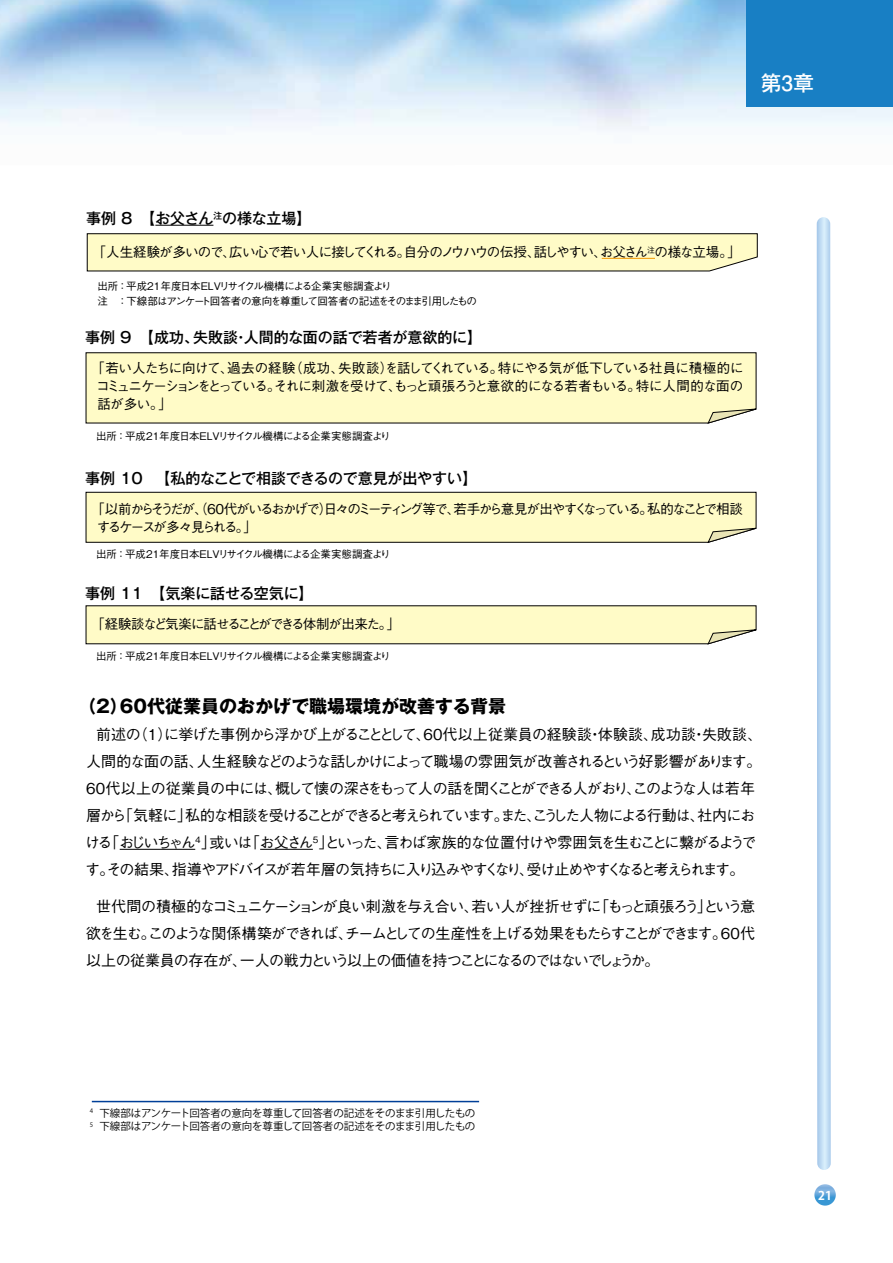
<style>
.page{position:relative;width:893px;height:1263px;background:#fff}
.page>*{position:absolute;margin:0;border:0;box-sizing:border-box;transform-origin:0 0}
.t1{font:700 21px "Futo Go B101 Pr 5";color:#fff}
.t2{font:700 18px "Gothic MB101 Pr 5";color:#000}
.t3{font:500 15px/27px "Gothic BBB Pr 5";letter-spacing:-.09em;color:#000}
.t4{font:500 15px "Gothic MB101 Pr 5";letter-spacing:-.005em;color:#000}
.t5{font:500 15px "Gothic MB101 Pr 5";letter-spacing:-.025em;color:#000}
.t6{font:500 13.5px/18px "Gothic BBB Pr 5";letter-spacing:-.095em;color:#000;text-align:justify}
.t7{font:500 13.5px/18px "Gothic BBB Pr 5";letter-spacing:-.15em;color:#000}
.t8{font:500 13.5px "Gothic BBB Pr 5";letter-spacing:-.075em;color:#000}
.t9{font:500 13.5px "Gothic BBB Pr 5";color:#fff}
.t10{font:700 12px "Koz Go Pro";color:#fff}
.t11{font:500 10.5px "Gothic BBB Pr 5";letter-spacing:-.01em;color:#000}
.t12{font:10.5px/13.5px "Koz Go Pro";letter-spacing:-.02em;color:#000}
.t13{font:500 10.5px/15px "Gothic BBB Pr 5";letter-spacing:-.07em;color:#000}
</style>
<div class="page">
<img style="left:0;top:0;width:893px;height:131px">
<svg style="left:817px;top:217px;width:14px;height:953px;background:#c3ddf3"></svg>
<svg style="left:814px;top:1184px;width:22px;height:21px"></svg>
<div style="left:747px;top:0;width:146px;height:107px;background:#187fc4"></div>
<svg style="left:85px;top:491px;width:672px;height:52px;background:#f3efbf"></svg>
<svg style="left:85px;top:605px;width:672px;height:40px;background:#f0ecbd"></svg>
<div style="left:85px;top:352px;width:672px;height:72px;background:#fffbc7"></div>
<svg style="left:707px;top:408px;width:50px;height:16px"></svg>
<svg style="left:86px;top:233px;width:672px;height:39px;background:#f1edbe"></svg>
<hr style="left:155px;top:225px;width:58px;height:1px;background:#000">
<hr style="left:120px;top:849px;width:75px;height:1px;background:#000">
<hr style="left:260px;top:849px;width:53px;height:1px;background:#000">
<hr style="left:602px;top:258px;width:53px;height:1px;background:#f39700">
<hr style="left:92px;top:1101px;width:387px;height:1px;background:#003f98">
<h1 class="t1" style="left:761px;top:66px;width:55px">第3章</h1>
<p class="t5" style="left:86px;top:206px;width:227px">事例 8　【お父さん<sup>注</sup>の様な立場】</p>
<p class="t8" style="left:92px;top:241px;width:650px">「人生経験が多いので、広い心で若い人に接してくれる。自分のノウハウの伝授、話しやすい、お父さん<sup>注</sup>の様な立場。」</p>
<p class="t13" style="left:97px;top:278px;width:381px">出所：平成21年度日本ELVリサイクル機構による企業実態調査より<br>注　：下線部はアンケート回答者の意向を尊重して回答者の記述をそのまま引用したもの</p>
<p class="t4" style="left:85px;top:325px;width:399px">事例 9　【成功、失敗談・人間的な面の話で若者が意欲的に】</p>
<p class="t6" style="left:96px;top:358px;width:649px;text-indent:-5px">「若い人たちに向けて、過去の経験（成功、失敗談）を話してくれている。特にやる気が低下している社員に積極的にコミュニケ－ションをとっている。それに刺激を受けて、もっと頑張ろうと意欲的になる若者もいる。特に人間的な面の話が多い。」</p>
<p class="t11" style="left:96px;top:427px;width:296px">出所：平成21年度日本ELVリサイクル機構による企業実態調査より</p>
<p class="t4" style="left:85px;top:466px;width:394px">事例 10　 【私的なことで相談できるので意見が出やすい】</p>
<p class="t7" style="left:97px;top:498px;width:648px;text-indent:-5px">「以前からそうだが、（６０代がいるおかげで）日々のミ－ティング等で、若手から意見が出やすくなっている。私的なことで相談するケ－スが多々見られる。」</p>
<p class="t11" style="left:96px;top:546px;width:296px">出所：平成21年度日本ELVリサイクル機構による企業実態調査より</p>
<p class="t4" style="left:85px;top:581px;width:230px">事例 11　【気楽に話せる空気に】</p>
<p class="t6" style="left:91px;top:614px;width:310px">「経験談など気楽に話せることができる体制が出来た。」</p>
<p class="t11" style="left:96px;top:647px;width:296px">出所：平成21年度日本ELVリサイクル機構による企業実態調査より</p>
<p class="t2" style="left:78px;top:691px;width:430px">（2）60代従業員のおかげで職場環境が改善する背景</p>
<p class="t3" style="left:85px;top:719px;width:679px;text-indent:11px">前述の（１）に挙げた事例から浮かび上がることとして、60代以上従業員の経験談・体験談、成功談・失敗談、人間的な面の話、人生経験などのような話しかけによって職場の雰囲気が改善されるという好影響があります。60代以上の従業員の中には、概して懐の深さをもって人の話を聞くことができる人がおり、このような人は若年層から「気軽に」私的な相談を受けることができると考えられています。また、こうした人物による行動は、社内における「おじいちゃん<sup>4</sup>」或いは「お父さん<sup>5</sup>」といった、言わば家族的な位置付けや雰囲気を生むことに繋がるようです。その結果、指導やアドバイスが若年層の気持ちに入り込みやすくなり、受け止めやすくなると考えられます。</p>
<p class="t3" style="left:86px;top:892px;width:671px;text-align:justify;text-indent:10px">世代間の積極的なコミュニケーションが良い刺激を与え合い、若い人が挫折せずに「もっと頑張ろう」という意欲を生む。このような関係構築ができれば、チームとしての生産性を上げる効果をもたらすことができます。60代以上の従業員の存在が、一人の戦力という以上の価値を持つことになるのではないでしょうか。</p>
<p class="t12" style="left:90px;top:1106px;width:387px"><sup>4　</sup>下線部はアンケート回答者の意向を尊重して回答者の記述をそのまま引用したもの<br><sup>5　</sup>下線部はアンケート回答者の意向を尊重して回答者の記述をそのまま引用したもの</p>
<p class="t10" style="left:818px;top:1188px;width:15px">21</p>
<p class="t9" style="left:817px;top:1189px;width:12px">iii</p>
</div>
